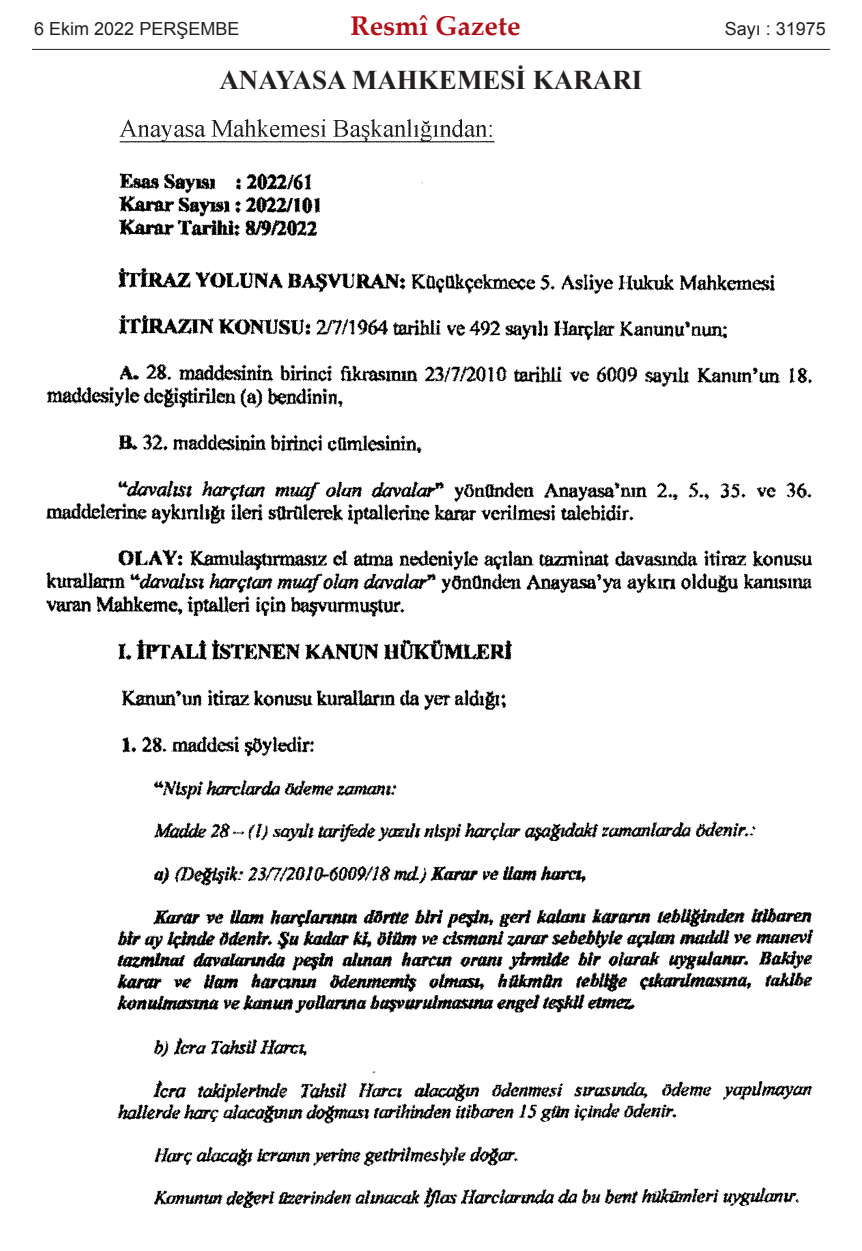
<style>
.page{position:relative;width:862px;height:1251px;background:#fff}
.page>*{position:absolute;margin:0;border:0;box-sizing:border-box;transform-origin:0 0}
.t1{font:700 27px "Times New Roman";color:#231f20}
.t2{font:700 27px "Palatino Linotype";color:#b40e16}
.t3{font:18px "Arial";color:#231f20}
</style>
<div class="page">
<img style="left:46px;top:119px;width:768px;height:1089px">
<hr style="left:32px;top:49px;width:797px;height:1px;background:#231f20">
<p class="t3" style="left:34px;top:18px;width:207px">6 Ekim 2022 PERŞEMBE</p>
<h1 class="t2" style="left:350px;top:15px;width:171px">Resmî Gazete</h1>
<p class="t3" style="left:724px;top:18px;width:103px">Sayı : 31975</p>
<h1 class="t1" style="left:219px;top:64px;width:424px">ANAYASA MAHKEMESİ KARARI</h1>
</div>
